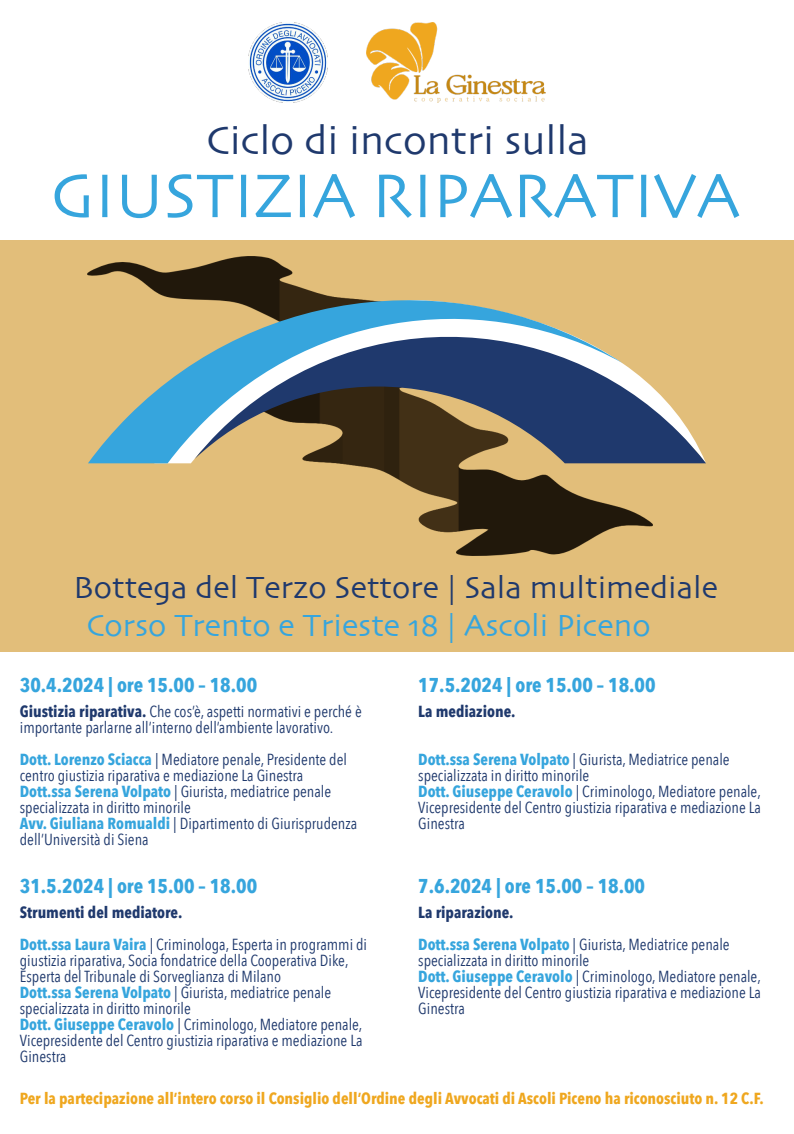
<style>
.page{position:relative;width:794px;height:1134px;background:#fff}
.page>*{position:absolute;margin:0;border:0;box-sizing:border-box;transform-origin:0 0}
.t1{font:64.84px "Skia";color:#36a5dd}
.t2{font:41.48px "Skia";color:#1f396d}
.t3{font:32px "Skia";color:#1f396d}
.t4{font:32px "Skia";color:#36a5dd}
.t5{font:700 20px "Avenir Next Condensed";color:#36a5dd}
.t6{font:16px/16px "Avenir Next Condensed";color:#1f396d}
.t7{font:700 16px "Avenir Next Condensed";color:#efa71f}
.t8{font:700 16px "Avenir Next Condensed";color:#1f396d}
.s1{font-weight:700}
.s2{font-weight:700;color:#36a5dd}
</style>
<div class="page">
<div style="left:0;top:240px;width:794px;height:412px;background:#e2be7a"></div>
<img style="left:88px;top:257px;width:564px;height:298px">
<svg style="left:88px;top:264px;width:534px;height:199px"></svg>
<svg style="left:195px;top:305px;width:511px;height:158px"></svg>
<img style="left:248px;top:23px;width:80px;height:79px">
<img style="left:366px;top:23px;width:179px;height:79px">
<h2 class="t2" style="left:206px;top:121px;width:385px">Ciclo di incontri sulla</h2>
<h1 class="t1" style="left:50px;top:166px;width:691px">GIUSTIZIA RIPARATIVA</h1>
<h3 class="t3" style="left:73px;top:572px;width:646px">Bottega del Terzo Settore | Sala multimediale</h3>
<h3 class="t4" style="left:86px;top:611px;width:566px">Corso Trento e Trieste 18 | Ascoli Piceno</h3>
<p class="t5" style="left:20px;top:672px;width:239px">30.4.2024 | ore 15.00 – 18.00</p>
<p class="t6" style="left:20px;top:704px;width:343px"><span class="s1">Giustizia riparativa.</span> Che cos’è, aspetti normativi e perché è importante parlarne all’interno dell’ambiente lavorativo.</p>
<p class="t6" style="left:20px;top:752px;width:339px"><span class="s2">Dott. Lorenzo Sciacca</span> | Mediatore penale, Presidente del centro giustizia riparativa e mediazione La Ginestra <span class="s2">Dott.ssa Serena Volpato</span> | Giurista, mediatrice penale specializzata in diritto minorile<br><span class="s2">Avv. Giuliana Romualdi</span> | Dipartimento di Giurisprudenza dell’Università di Siena</p>
<p class="t5" style="left:20px;top:873px;width:239px">31.5.2024 | ore 15.00 – 18.00</p>
<p class="t6" style="left:20px;top:897px;width:349px;line-height:32px"><span class="s1">Strumenti del mediatore.<br></span><span class="s2">Dott.ssa Laura Vaira</span> | Criminologa, Esperta in programmi di</p>
<p class="t6" style="left:20px;top:953px;width:344px">giustizia riparativa, Socia fondatrice della Cooperativa Dike, Esperta del Tribunale di Sorveglianza di Milano<br><span class="s2">Dott.ssa Serena Volpato</span> | Giurista, mediatrice penale specializzata in diritto minorile<br><span class="s2">Dott. Giuseppe Ceravolo</span> | Criminologo, Mediatore penale, Vicepresidente del Centro giustizia riparativa e mediazione La Ginestra</p>
<p class="t5" style="left:418px;top:672px;width:239px">17.5.2024 | ore 15.00 – 18.00</p>
<p class="t8" style="left:418px;top:701px;width:99px">La mediazione.</p>
<p class="t6" style="left:418px;top:752px;width:344px"><span class="s2">Dott.ssa Serena Volpato</span> | Giurista, Mediatrice penale specializzata in diritto minorile<br><span class="s2">Dott. Giuseppe Ceravolo</span> | Criminologo, Mediatore penale, Vicepresidente del Centro giustizia riparativa e mediazione La Ginestra</p>
<p class="t5" style="left:418px;top:873px;width:228px">7.6.2024 | ore 15.00 – 18.00</p>
<p class="t6" style="left:418px;top:897px;width:313px;line-height:32px"><span class="s1">La riparazione.<br></span><span class="s2">Dott.ssa Serena Volpato</span> | Giurista, Mediatrice penale</p>
<p class="t6" style="left:418px;top:953px;width:344px">specializzata in diritto minorile<br><span class="s2">Dott. Giuseppe Ceravolo</span> | Criminologo, Mediatore penale, Vicepresidente del Centro giustizia riparativa e mediazione La Ginestra</p>
<p class="t7" style="left:20px;top:1088px;width:745px">Per la partecipazione all’intero corso il Consiglio dell’Ordine degli Avvocati di Ascoli Piceno ha riconosciuto n. 12 C.F.</p>
</div>
